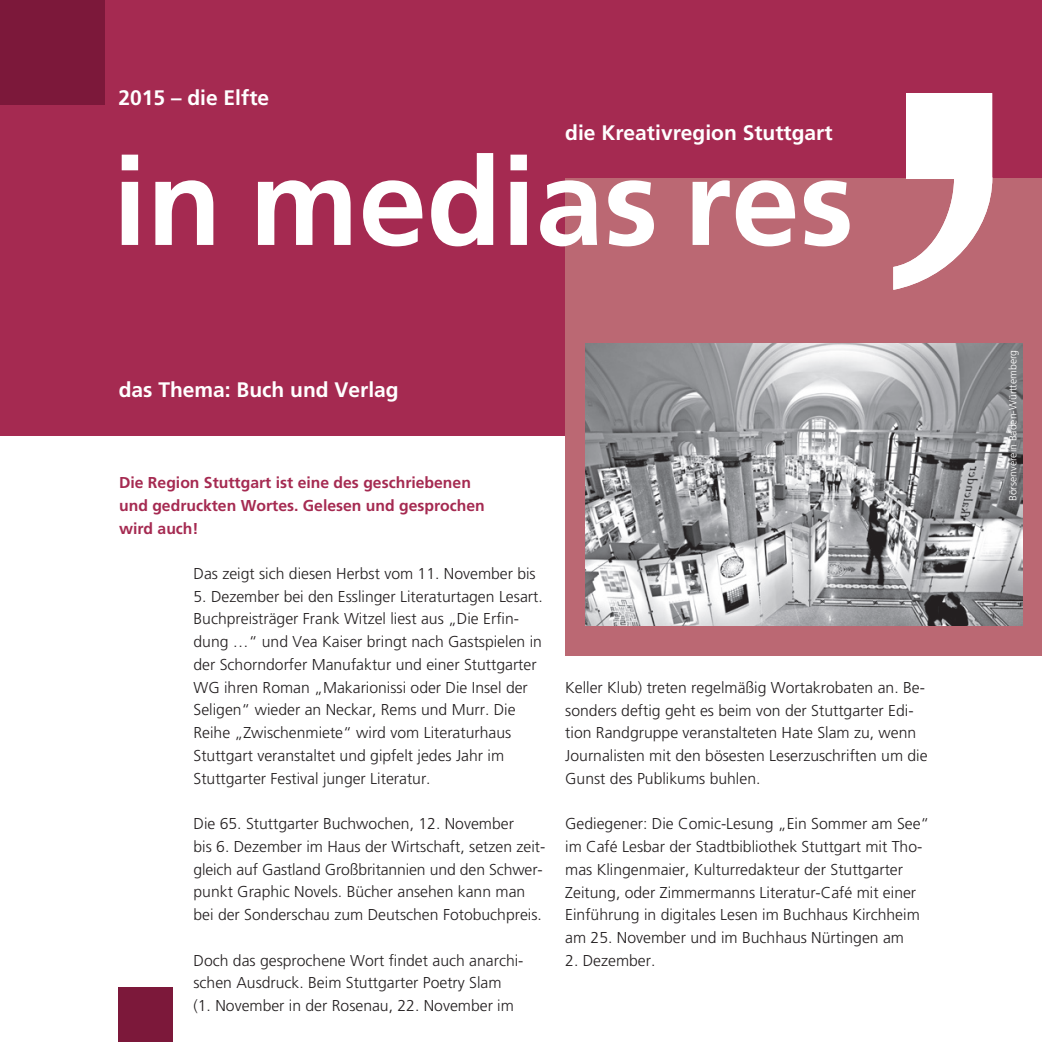
<style>
.page{position:relative;width:1042px;height:1042px;background:#fff}
.page>*{position:absolute;margin:0;border:0;box-sizing:border-box;transform-origin:0 0}
.t1{font:700 122.5px "Frutiger";color:#fff}
.t2{font:700 21px "Frutiger";color:#fff}
.t3{font:300 15.75px/22.8px "Frutiger";color:#231f20}
.t4{font:700 15.75px/22.8px "Frutiger";color:#a52a51}
.t5{font:300 10.5px "Frutiger";letter-spacing:-.005em;color:#fff}
</style>
<div class="page">
<div style="left:0;top:0;width:1042px;height:435px;background:#a52a51"></div>
<div style="left:565px;top:178px;width:477px;height:478px;background:#bb6873"></div>
<div style="left:0;top:0;width:105px;height:105px;background:#7c183a"></div>
<div style="left:119px;top:987px;width:54px;height:55px;background:#7c183a"></div>
<svg style="left:893px;top:93px;width:99px;height:197px"></svg>
<img style="left:585px;top:344px;width:437px;height:282px">
<h2 class="t2" style="left:119px;top:85px;width:152px">2015 – die Elfte</h2>
<h2 class="t2" style="left:565px;top:121px;width:269px">die Kreativregion Stuttgart</h2>
<h1 class="t1" style="left:113px;top:130px;width:742px">in medias res</h1>
<h2 class="t2" style="left:119px;top:377px;width:282px">das Thema: Buch und Verlag</h2>
<p class="t4" style="left:119px;top:471px;width:367px">Die Region Stuttgart ist eine des geschriebenen und gedruckten Wortes. Gelesen und gesprochen wird auch!</p>
<p class="t3" style="left:193px;top:562px;width:344px">Das zeigt sich diesen Herbst vom 11. November bis</p>
<p class="t3" style="left:193px;top:585px;width:351px">5. Dezember bei den Esslinger Literaturtagen Lesart.<br>Buchpreisträger Frank Witzel liest aus „Die Erfin&shy;dung …“ und Vea Kaiser bringt nach Gastspielen in der Schorndorfer Manufaktur und einer Stuttgarter WG ihren Roman „Makarionissi oder Die Insel der Seligen“ wieder an Neckar, Rems und Murr. Die Reihe „Zwischenmiete“ wird vom Literaturhaus Stuttgart veranstaltet und gipfelt jedes Jahr im Stuttgarter Festival junger Literatur.</p>
<p class="t3" style="left:193px;top:812px;width:353px">Die 65. Stuttgarter Buchwochen, 12. November<br>bis 6. Dezember im Haus der Wirtschaft, setzen zeit&shy;gleich auf Gastland Großbritannien und den Schwer&shy;punkt Graphic Novels. Bücher ansehen kann man bei der Sonderschau zum Deutschen Fotobuchpreis.</p>
<p class="t3" style="left:193px;top:949px;width:331px">Doch das gesprochene Wort findet auch anarchi&shy;schen Ausdruck. Beim Stuttgarter Poetry Slam<br>(1. November in der Rosenau, 22. November im</p>
<p class="t3" style="left:565px;top:676px;width:364px">Keller Klub) treten regelmäßig Wortakrobaten an. Be&shy;sonders deftig geht es beim von der Stuttgarter Edi&shy;tion Randgruppe veranstalteten Hate Slam zu, wenn Journalisten mit den bösesten Leserzuschriften um die Gunst des Publikums buhlen.</p>
<p class="t3" style="left:565px;top:813px;width:366px">Gediegener: Die Comic-Lesung „Ein Sommer am See“ im Café Lesbar der Stadtbibliothek Stuttgart mit Tho&shy;mas Klingenmaier, Kulturredakteur der Stuttgarter Zeitung, oder Zimmermanns Literatur-Café mit einer Einführung in digitales Lesen im Buchhaus Kirchheim am 25. November und im Buchhaus Nürtingen am</p>
<p class="t3" style="left:565px;top:949px;width:92px">2. Dezember.</p>
<p class="t5" style="left:1007px;top:501px;width:153px;rotate:-90deg">Börsenverein Baden-Württemberg</p>
</div>
